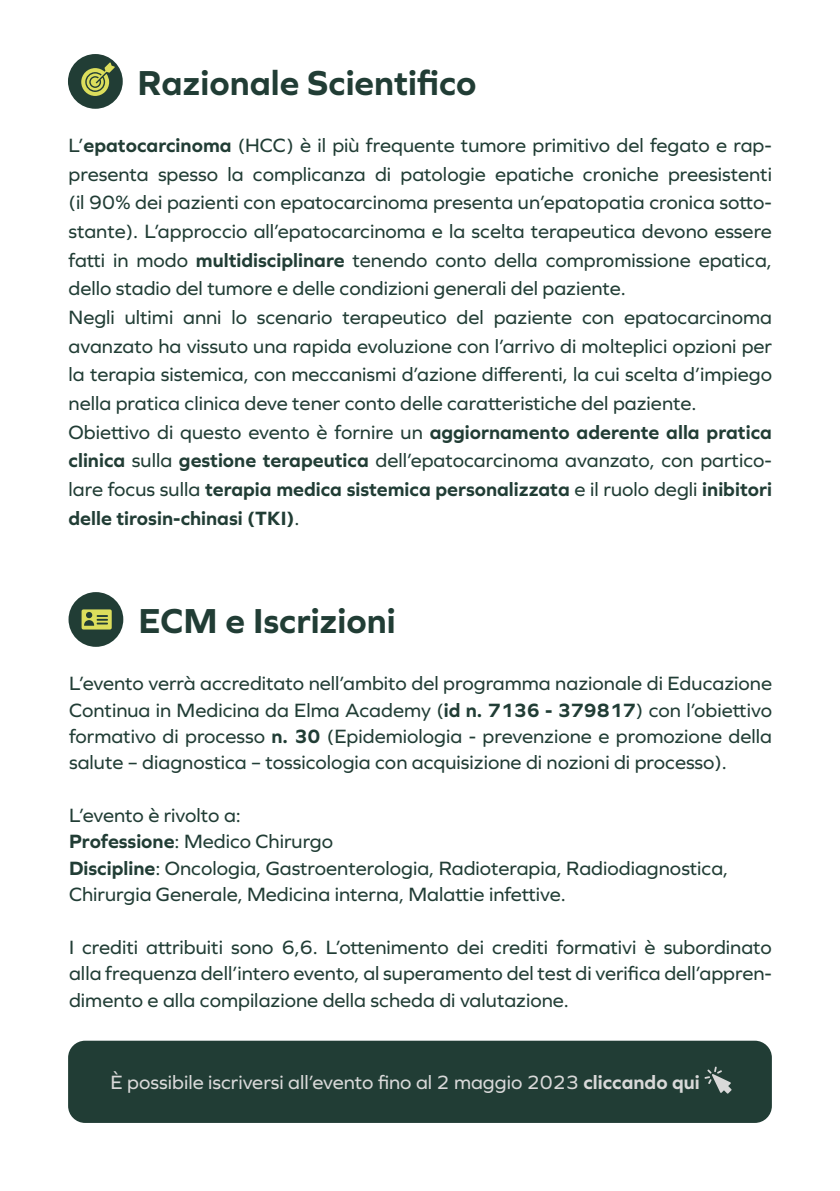
<style>
.page{position:relative;width:840px;height:1191px;background:#fff}
.page>*{position:absolute;margin:0;border:0;box-sizing:border-box;transform-origin:0 0}
.t1{font:700 36px "Graphie";color:#213d35}
.t2{font:20px/28.6px "Graphie";color:#213d35}
.t3{font:20px "Graphie";color:#d9d9d9}
.s1{font-weight:700}
</style>
<div class="page">
<div style="left:68px;top:54px;width:55px;height:55px;background:#213d35;border-radius:50%"></div>
<svg style="left:81px;top:62px;width:34px;height:34px"></svg>
<div style="left:68px;top:592px;width:55px;height:55px;background:#213d35;border-radius:50%"></div>
<svg style="left:81px;top:609px;width:31px;height:20px"></svg>
<div style="left:68px;top:1040px;width:703px;height:83px;background:#213d35;border-radius:17px"></div>
<svg style="left:704px;top:1066px;width:27px;height:27px"></svg>
<h1 class="t1" style="left:137px;top:62px;width:340px">Razionale Scientifico</h1>
<p class="t2" style="left:68px;top:131px;width:704px">L’<span class="s1">epatocarcinoma</span> (HCC) è il più frequente tumore primitivo del fegato e rap&shy;presenta spesso la complicanza di patologie epatiche croniche preesistenti (il 90% dei pazienti con epatocarcinoma presenta un’epatopatia cronica sotto&shy;stante). L’approccio all’epatocarcinoma e la scelta terapeutica devono essere fatti in modo <span class="s1">multidisciplinare</span> tenendo conto della compromissione epatica, dello stadio del tumore e delle condizioni generali del paziente.<br>Negli ultimi anni lo scenario terapeutico del paziente con epatocarcinoma avanzato ha vissuto una rapida evoluzione con l’arrivo di molteplici opzioni per la terapia sistemica, con meccanismi d’azione differenti, la cui scelta d’impiego nella pratica clinica deve tener conto delle caratteristiche del paziente.<br>Obiettivo di questo evento è fornire un <span class="s1">aggiornamento aderente alla pratica clinica</span> sulla <span class="s1">gestione terapeutica</span> dell’epatocarcinoma avanzato, con partico&shy;lare focus sulla <span class="s1">terapia medica sistemica personalizzata</span> e il ruolo degli <span class="s1">inibitori delle tirosin-chinasi (TKI)</span>.</p>
<h1 class="t1" style="left:138px;top:599px;width:259px">ECM e Iscrizioni</h1>
<p class="t2" style="left:69px;top:670px;width:704px;line-height:26.4px;text-align:justify">L’evento verrà accreditato nell’ambito del programma nazionale di Educazione Continua in Medicina da Elma Academy (<span class="s1">id n. 7136 - 379817</span>) con l’obiettivo formativo di processo <span class="s1">n. 30</span> (Epidemiologia - prevenzione e promozione della salute – diagnostica – tossicologia con acquisizione di nozioni di processo).</p>
<p class="t2" style="left:69px;top:801px;width:660px;line-height:26.4px">L’evento è rivolto a:<br><span class="s1">Professione</span>: Medico Chirurgo<br><span class="s1">Discipline</span>: Oncologia, Gastroenterologia, Radioterapia, Radiodiagnostica, Chirurgia Generale, Medicina interna, Malattie infettive.</p>
<p class="t2" style="left:69px;top:933px;width:704px;line-height:26.4px;text-align:justify">I crediti attribuiti sono 6,6. L’ottenimento dei crediti formativi è subordinato alla frequenza dell’intero evento, al superamento del test di verifica dell’appren&shy;dimento e alla compilazione della scheda di valutazione.</p>
<p class="t3" style="left:110px;top:1070px;width:590px">È possibile iscriversi all’evento fino al 2 maggio 2023 <span class="s1">cliccando qui</span></p>
</div>
